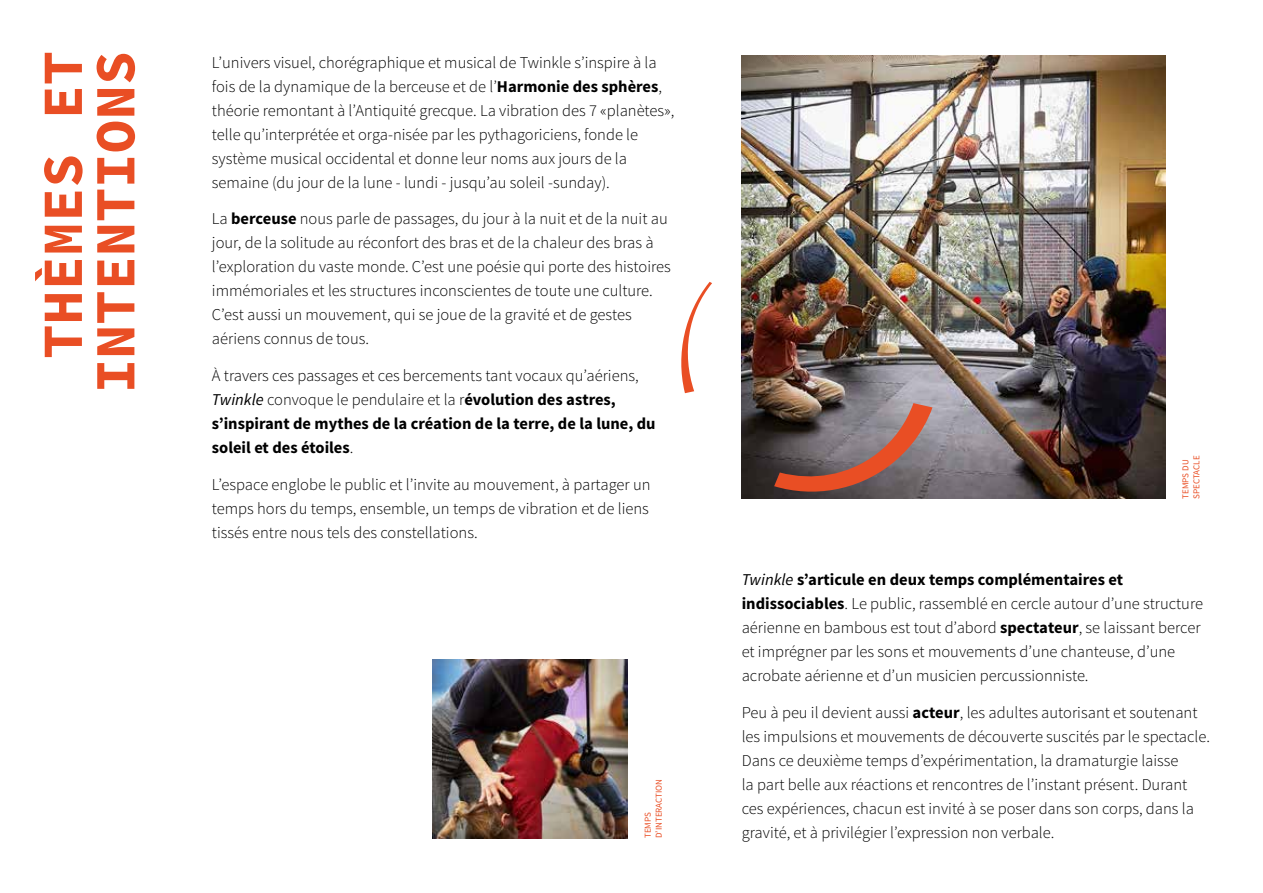
<style>
.page{position:relative;width:1263px;height:893px;background:#fff}
.page>*{position:absolute;margin:0;border:0;box-sizing:border-box;transform-origin:0 0}
.t1{font:700 57px/52.5px "Source Code Pro";color:#e94e24;text-align:center}
.t2{font:300 16.5px/24px "Source Sans Pro";color:#000}
.t3{font:700 16.5px/24px "Source Sans Pro";color:#000}
.t4{font:9px/10.8px "Source Sans Pro";color:#e94e24}
.s1{font-weight:700}
.s2{font-weight:300}
.s3{font-weight:400;font-style:italic}
</style>
<div class="page">
<img style="left:742px;top:55px;width:424px;height:444px">
<img style="left:432px;top:659px;width:196px;height:179px">
<svg style="left:681px;top:282px;width:31px;height:111px"></svg>
<svg style="left:774px;top:403px;width:158px;height:95px"></svg>
<h1 class="t1" style="left:36px;top:393px;width:343px;rotate:-90deg">THÈMES ET<br>INTENTIONS</h1>
<p class="t2" style="left:212px;top:50px;width:464px">L’univers visuel, chorégraphique et musical de Twinkle s’inspire à la fois de la dynamique de la berceuse et de l’<span class="s1">Harmonie des sphères</span>, théorie remontant à l’Antiquité grecque. La vibration des 7 «planètes», telle qu’interprétée et orga-nisée par les pythagoriciens, fonde le système musical occidental et donne leur noms aux jours de la semaine (du jour de la lune - lundi - jusqu’au soleil -sunday).</p>
<p class="t2" style="left:212px;top:207px;width:460px">La <span class="s1">berceuse</span> nous parle de passages, du jour à la nuit et de la nuit au jour, de la solitude au réconfort des bras et de la chaleur des bras à l’exploration du vaste monde. C’est une poésie qui porte des histoires immémoriales et les structures inconscientes de toute une culture.<br>C’est aussi un mouvement, qui se joue de la gravité et de gestes aériens connus de tous.</p>
<p class="t3" style="left:212px;top:364px;width:445px"><span class="s2">À travers ces passages et ces bercements tant vocaux qu’aériens, </span><span class="s3">Twinkle</span> <span class="s2">convoque le pendulaire et la r</span>évolution des astres, s’inspirant de mythes de la création de la terre, de la lune, du soleil et des étoiles<span class="s2">.</span></p>
<p class="t2" style="left:212px;top:473px;width:440px;text-align:justify">L’espace englobe le public et l’invite au mouvement, à partager un temps hors du temps, ensemble, un temps de vibration et de liens tissés entre nous tels des constellations.</p>
<p class="t4" style="left:643px;top:838px;width:61px;rotate:-90deg">TEMPS<br>D’INTERACTION</p>
<p class="t4" style="left:1180px;top:499px;width:45px;rotate:-90deg">TEMPS DU<br>SPECTACLE</p>
<p class="t2" style="left:742px;top:568px;width:463px"><span class="s3">Twinkle</span> <span class="s1">s’articule en deux temps complémentaires et indissociables</span>. Le public, rassemblé en cercle autour d’une structure aérienne en bambous est tout d’abord <span class="s1">spectateur</span>, se laissant bercer et imprégner par les sons et mouvements d’une chanteuse, d’une acrobate aérienne et d’un musicien percussionniste.</p>
<p class="t2" style="left:742px;top:700px;width:470px">Peu à peu il devient aussi <span class="s1">acteur</span>, les adultes autorisant et soutenant les impulsions et mouvements de découverte suscités par le spectacle.<br>Dans ce deuxième temps d’expérimentation, la dramaturgie laisse<br>la part belle aux réactions et rencontres de l’instant présent. Durant ces expériences, chacun est invité à se poser dans son corps, dans la gravité, et à privilégier l’expression non verbale.</p>
</div>
